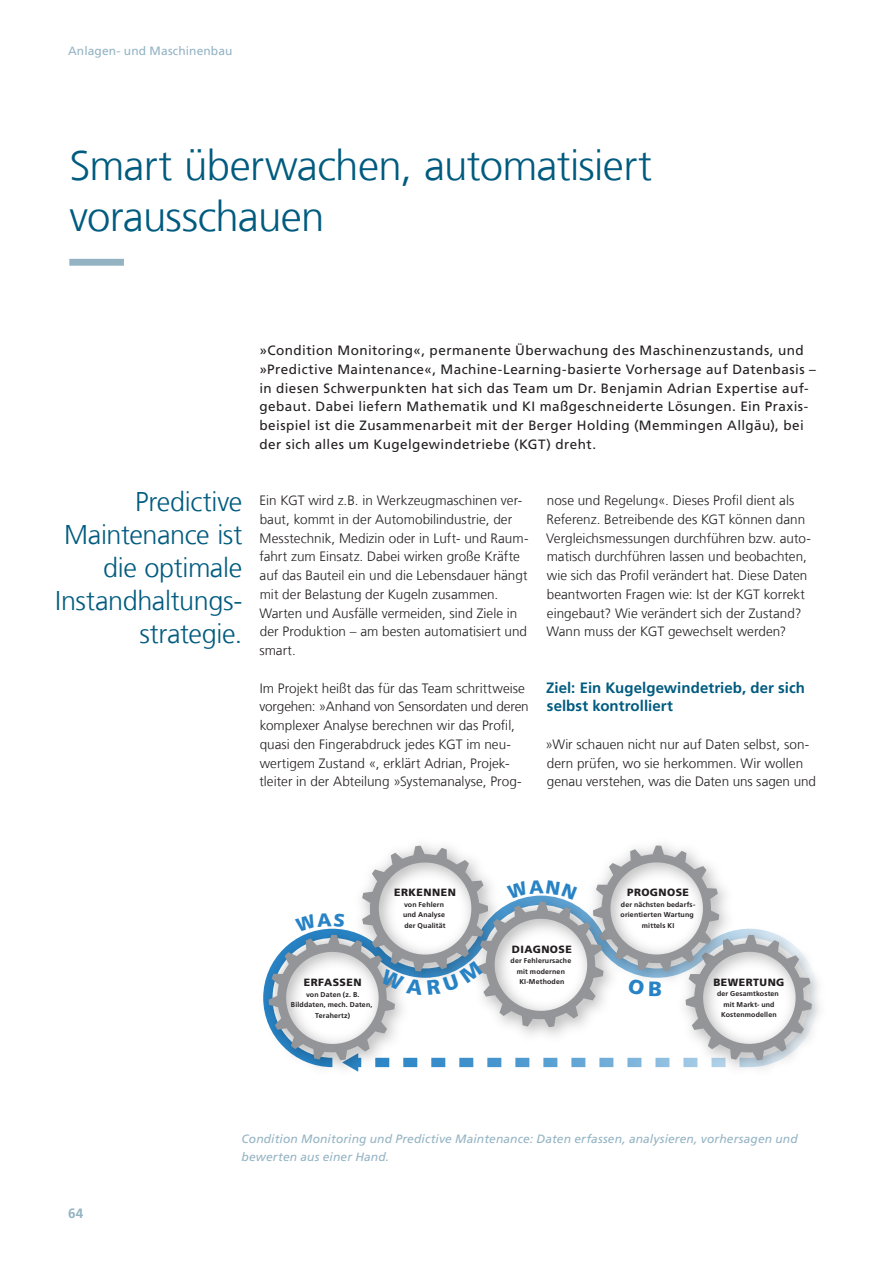
<style>
.page{position:relative;width:893px;height:1263px;background:#fff}
.page>*{position:absolute;margin:0;border:0;box-sizing:border-box;transform-origin:0 0}
.Ueberschrift_28_33_6{font:300 42px/50.4px "Frutiger LT Com";letter-spacing:-.015em;color:#005b7f}
.Hervorhebung_18pt_re{font:300 27px/33px "Frutiger LT Com";letter-spacing:-.015em;color:#005b7f;text-align:right}
.Zwischenueberschrift{font:700 15px/18.8px "Frutiger LT Com";letter-spacing:.005em;color:#005b7f}
.Fliesstext_9_12_5_sc{font:300 13.5px/18.8px "Frutiger LT Com";color:#231f20}
.Fliesstext_9_12_5_sc-2{font:13.5px/18.8px "Frutiger LT Com";letter-spacing:.03em;color:#231f20}
.t1{font:700 13.5px "Frutiger LT Com";color:#93b3c3}
.Bildtext_Marginal_8{font:italic 12px/18.8px "Frutiger LT Com";letter-spacing:.015em;color:#93b3c3}
.Kolumne{font:12px "Frutiger LT Com";letter-spacing:.015em;color:#93b3c3}
.t2{font:900 10.5px "Frutiger LT Com";letter-spacing:.045em;color:#231f20}
.t3{font:700 7.05px/10.5px "Frutiger LT Com";letter-spacing:.02em;color:#231f20;text-align:center}
</style>
<div class="page">
<svg style="left:431px;top:1060px;width:238px;height:8px"></svg>
<img style="left:669px;top:970px;width:151px;height:99px">
<img style="left:263px;top:970px;width:155px;height:102px">
<svg style="left:69px;top:259px;width:55px;height:7px"></svg>
<svg style="left:269px;top:845px;width:543px;height:215px"></svg>
<p class="Kolumne" style="left:68px;top:44px;width:166px">Anlagen- und Maschinenbau</p>
<p class="Ueberschrift_28_33_6" style="left:69px;top:141px;width:584px">Smart überwachen, automatisiert vorausschauen</p>
<p class="Hervorhebung_18pt_re" style="left:55px;top:485px;width:189px">Predictive<br>Maintenance ist die optimale<br>Instandhaltungs&shy;strategie.</p>
<p class="Fliesstext_9_12_5_sc-2" style="left:259px;top:341px;width:558px">»Condition Monitoring«, permanente Überwachung des Maschinenzustands, und »Predictive Maintenance«, Machine-Learning-basierte Vorhersage auf Datenbasis – in diesen Schwerpunkten hat sich das Team um Dr. Benjamin Adrian Expertise auf&shy;gebaut. Dabei liefern Mathematik und KI maßgeschneiderte Lösungen. Ein Praxis&shy;beispiel ist die Zusammenarbeit mit der Berger Holding (Memmingen Allgäu), bei der sich alles um Kugelgewindetriebe (KGT) dreht.</p>
<p class="Fliesstext_9_12_5_sc" style="left:259px;top:491px;width:271px">Ein KGT wird z.B. in Werkzeugmaschinen ver&shy;baut, kommt in der Automobilindustrie, der Messtechnik, Medizin oder in Luft- und Raum&shy;fahrt zum Einsatz. Dabei wirken große Kräfte auf das Bauteil ein und die Lebensdauer hängt mit der Belastung der Kugeln zusammen.<br>Warten und Ausfälle vermeiden, sind Ziele in der Produktion – am besten automatisiert und smart.</p>
<p class="Fliesstext_9_12_5_sc" style="left:259px;top:679px;width:271px">Im Projekt heißt das für das Team schrittweise vorgehen: »Anhand von Sensordaten und deren komplexer Analyse berechnen wir das Profil, quasi den Fingerabdruck jedes KGT im neu&shy;wertigem Zustand «, erklärt Adrian, Projek&shy;tleiter in der Abteilung »Systemanalyse, Prog-</p>
<p class="Fliesstext_9_12_5_sc" style="left:546px;top:491px;width:266px">nose und Regelung«. Dieses Profil dient als Referenz. Betreibende des KGT können dann Vergleichsmessungen durchführen bzw. auto&shy;matisch durchführen lassen und beobachten, wie sich das Profil verändert hat. Diese Daten beantworten Fragen wie: Ist der KGT korrekt eingebaut? Wie verändert sich der Zustand?<br>Wann muss der KGT gewechselt werden?</p>
<p class="Zwischenueberschrift" style="left:546px;top:678px;width:260px">Ziel: Ein Kugelgewindetrieb, der sich selbst kontrolliert</p>
<p class="Fliesstext_9_12_5_sc" style="left:545px;top:735px;width:272px">»Wir schauen nicht nur auf Daten selbst, son&shy;dern prüfen, wo sie herkommen. Wir wollen genau verstehen, was die Daten uns sagen und</p>
<p class="t2" style="left:304px;top:976px;width:59px">ERFASSEN</p>
<p class="t3" style="left:291px;top:989px;width:83px">von Daten (z. B.<br>Bilddaten, mech. Daten,<br>Terahertz)</p>
<p class="t2" style="left:394px;top:886px;width:63px">ERKENNEN</p>
<p class="t3" style="left:403px;top:899px;width:44px;text-align:left">von Fehlern und Analyse der Qualität</p>
<p class="t2" style="left:512px;top:943px;width:61px">DIAGNOSE</p>
<p class="t3" style="left:511px;top:955px;width:62px">der Fehlerursache mit modernen<br>KI-Methoden</p>
<p class="t2" style="left:627px;top:886px;width:63px">PROGNOSE</p>
<p class="t3" style="left:621px;top:899px;width:76px">der nächsten bedarfs&shy;orientierten Wartung mittels KI</p>
<p class="t2" style="left:713px;top:976px;width:73px">BEWERTUNG</p>
<p class="t3" style="left:717px;top:989px;width:63px">der Gesamtkosten mit Markt- und<br>Kostenmodellen</p>
<p class="t1" style="left:68px;top:1205px;width:17px">64</p>
<p class="Bildtext_Marginal_8" style="left:242px;top:1129px;width:558px">Condition Monitoring und Predictive Maintenance: Daten erfassen, analysieren, vorhersagen und bewerten aus einer Hand.</p>
</div>
